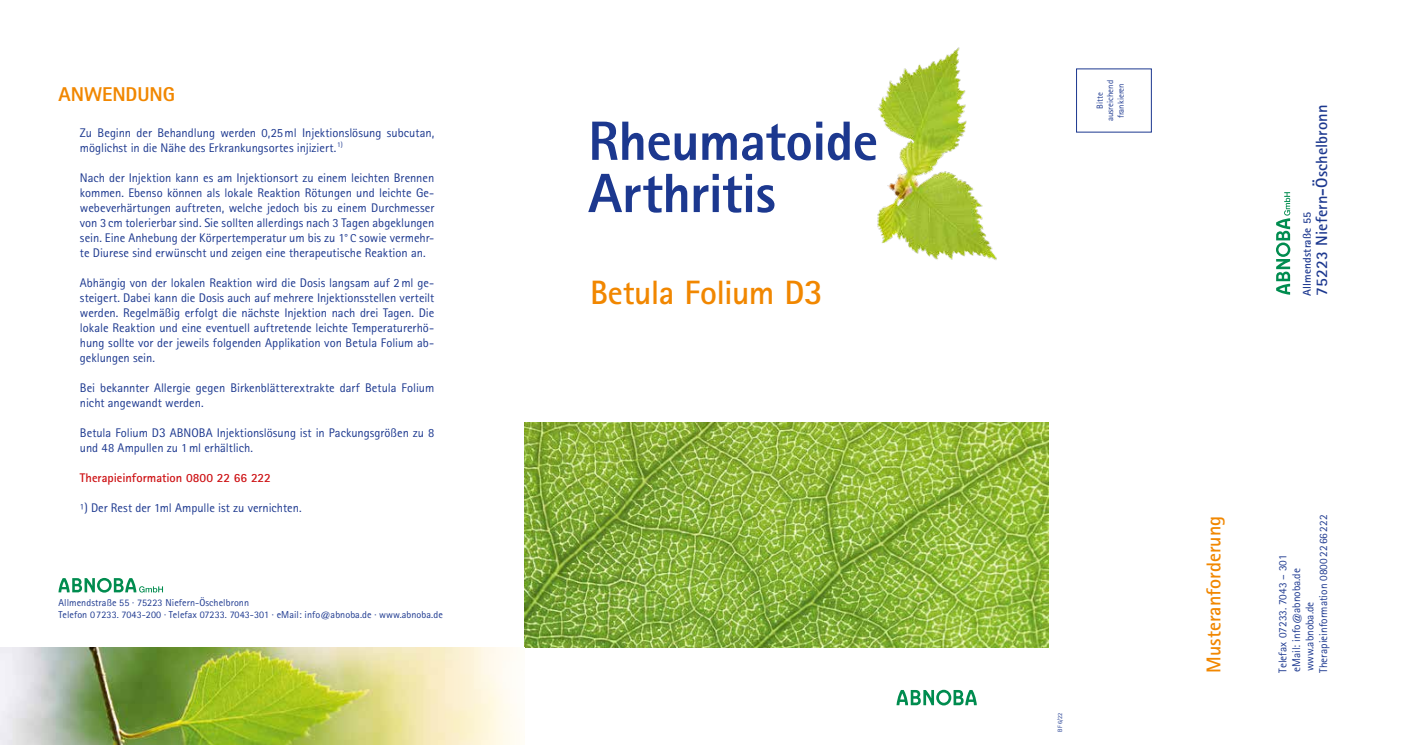
<style>
.page{position:relative;width:1421px;height:745px;background:#fff}
.page>*{position:absolute;margin:0;border:0;box-sizing:border-box;transform-origin:0 0}
.t1{font:800 55.38px/52.1px "Rotis Sans Serif";letter-spacing:-.015em;color:#1c388f}
.t2{font:700 33.75px "Rotis Sans Serif";letter-spacing:-.02em;color:#f18700}
.t3{font:700 20px "Rotis Sans Serif";color:#f18700}
.t4{font:800 20px "Rotis Sans Serif";letter-spacing:-.005em;color:#f18700}
.t5{font:700 16.25px "Rotis Sans Serif";letter-spacing:.01em;color:#1c388f}
.t6{font:12.5px/15px "Rotis Sans Serif";color:#1c388f}
.t7{font:700 12.5px "Rotis Sans Serif";letter-spacing:-.005em;color:#cd1013}
.t8{font:11.25px/13.5px "Rotis Sans Serif";color:#1c388f}
.t9{font:700 11.25px "Rotis Sans Serif";letter-spacing:.01em;color:#1c388f}
.t10{font:10px/12px "Rotis Sans Serif";letter-spacing:.01em;color:#1c388f}
.t11{font:8.75px/10.5px "Rotis Sans Serif";color:#1c388f;text-align:center}
.t12{font:6.25px "Rotis Sans Serif";color:#1c388f}
.s1{font-size:11.5px}
.s2{font-size:13.5px}
.s3{font-size:36px}
</style>
<div class="page">
<img style="left:524px;top:422px;width:525px;height:225px">
<img style="left:877px;top:47px;width:120px;height:213px">
<div style="left:1076px;top:69px;width:76px;height:63px;background:#fff;border:1px solid #1c388f"></div>
<svg style="left:1276px;top:192px;width:14px;height:102px"></svg>
<svg style="left:58px;top:577px;width:105px;height:15px"></svg>
<img style="left:0;top:647px;width:368px;height:97px">
<svg style="left:896px;top:689px;width:81px;height:16px"></svg>
<h3 class="t4" style="left:58px;top:82px;width:118px">ANWENDUNG</h3>
<p class="t6" style="left:80px;top:125px;width:356px">Zu Beginn der Behandlung werden 0,25ml Injektionslösung subcutan, möglichst in die Nähe des Erkrankungsortes injiziert.<sup>1)</sup></p>
<p class="t6" style="left:80px;top:170px;width:356px;text-align:justify">Nach der Injektion kann es am Injektionsort zu einem leichten Brennen kommen. Ebenso können als lokale Reaktion Rötungen und leichte Ge&shy;webeverhärtungen auftreten, welche jedoch bis zu einem Durchmesser von 3 cm tolerierbar sind. Sie sollten allerdings nach 3 Tagen abgeklungen sein. Eine Anhebung der Körpertemperatur um bis zu 1°<span class="s1">C</span> sowie vermehr&shy;te Diurese sind erwünscht und zeigen eine therapeutische Reaktion an.</p>
<p class="t6" style="left:80px;top:275px;width:356px;text-align:justify">Abhängig von der lokalen Reaktion wird die Dosis langsam auf 2ml ge&shy;steigert. Dabei kann die Dosis auch auf mehrere Injektionsstellen verteilt werden. Regelmäßig erfolgt die nächste Injektion nach drei Tagen. Die lokale Reaktion und eine eventuell auftretende leichte Temperaturerhö&shy;hung sollte vor der jeweils folgenden Applikation von Betula Folium ab&shy;geklungen sein.</p>
<p class="t6" style="left:80px;top:380px;width:356px">Bei bekannter Allergie gegen Birkenblätterextrakte darf Betula Folium nicht angewandt werden.</p>
<p class="t6" style="left:80px;top:425px;width:356px">Betula Folium D<span class="s2">3</span> ABNOBA Injektionslösung ist in Packungsgrößen zu 8 und 48 Ampullen zu 1ml erhältlich.</p>
<p class="t7" style="left:80px;top:469px;width:192px">Therapieinformation 0800 22 66 222</p>
<p class="t6" style="left:80px;top:500px;width:223px">¹) Der Rest der 1ml Ampulle ist zu vernichten.</p>
<p class="t10" style="left:58px;top:596px;width:386px">Allmendstraße 55 · 75223 Niefern-Öschelbronn<br>Telefon 07233. 7043-200 · Telefax 07233. 7043-301 · eMail: info@abnoba.de · www.abnoba.de</p>
<h1 class="t1" style="left:588px;top:114px;width:291px">Rheumatoide<br>Arthritis</h1>
<h2 class="t2" style="left:590px;top:270px;width:235px">Betula Folium D<span class="s3">3</span></h2>
<p class="t11" style="left:1094px;top:121px;width:42px;rotate:-90deg">Bitte ausreichend frankieren</p>
<h3 class="t5" style="left:1311px;top:295px;width:192px;rotate:-90deg">75223 Niefern-Öschelbronn</h3>
<p class="t9" style="left:1300px;top:295px;width:85px;rotate:-90deg">Allmendstraße 55</p>
<p class="t12" style="left:1056px;top:731px;width:20px;rotate:-90deg">BF 6/22</p>
<h3 class="t3" style="left:1201px;top:672px;width:158px;rotate:-90deg">Musteranforderung</h3>
<p class="t8" style="left:1276px;top:672px;width:159px;rotate:-90deg">Telefax 07233. 7043 – 301<br>eMail: info@abnoba.de www.abnoba.de<br>Therapieinformation 0800 22 66 222</p>
</div>
